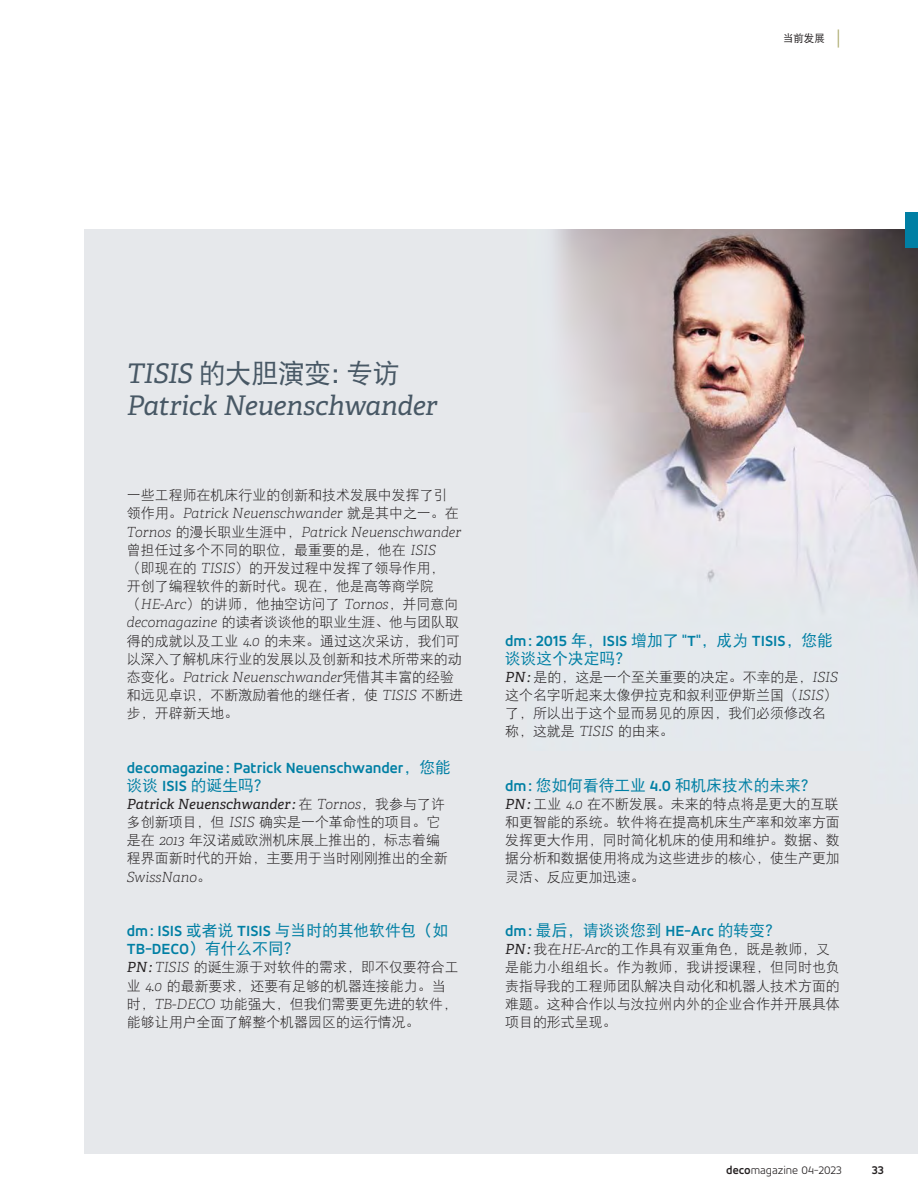
<style>
.page{position:relative;width:918px;height:1188px;background:#fff}
.page>*{position:absolute;margin:0;border:0;box-sizing:border-box;transform-origin:0 0}
.t1{font:italic 27px "Tornos Adelle";letter-spacing:-.01em;color:#485865}
.t2{font:27px "DFP Hei W5 G Bpc EUC H";letter-spacing:-.025em;color:#485865}
.t3{font:15.75px "DFP Hei W5 G Bpc EUC H";color:#007fa4}
.t4{font:700 15.75px "Tornos Accord Alt";color:#007fa4}
.t5{font:13.95px/18.1px "DFP Hei W3 G Bpc EUC H";color:#231f20}
.t6{font:italic 100 13.95px/18.1px "Adelle";color:#231f20}
.t7{font:italic 13.95px "Tornos Adelle";color:#231f20}
.t8{font:300 12px "Tornos Accord Alt";color:#231f20}
.t9{font:700 12px "Tornos Accord Alt";color:#231f20}
.t10{font:10.5px "DFP Hei W5 G Bpc EUC H";color:#231f20}
.s1{font-family:"DIN Pro";font-weight:300;font-size:21px;color:#aaa869}
.s2{font-family:"Tornos Adelle";font-style:italic}
.s3{font-family:"DFP Hei W3 G Bpc EUC H";font-weight:400;font-style:normal}
.s4{font-family:"Adelle";font-weight:100;font-style:italic}
.s5{font-family:"DFP Hei W5 G Bpc EUC H";font-weight:400}
.s6{font-family:"Tornos Accord Alt";font-weight:700}
.s7{font-family:"DFP Hei W3 G Bpc EUC H";font-style:normal}
.s8{font-family:"Adelle";font-weight:100}
.s9{font-weight:700}
</style>
<div class="page">
<div style="left:84px;top:230px;width:834px;height:924px;background:#e6e8eb"></div>
<img style="left:555px;top:230px;width:363px;height:376px">
<div style="left:905px;top:212px;width:13px;height:36px;background:#007fa4"></div>
<p class="t10" style="left:783px;top:34px;width:60px">当前发展 <span class="s1">|</span></p>
<h1 class="t2" style="left:127px;top:363px;width:275px"><span class="s2">TISIS</span> 的大胆演变：专访</h1>
<h1 class="t1" style="left:127px;top:392px;width:312px">Patrick Neuenschwander</h1>
<p class="t5" style="left:127px;top:488px;width:322px">一些工程师在机床行业的创新和技术发展中发挥了引</p>
<p class="t6" style="left:127px;top:506px;width:336px"><span class="s3">领作用。</span>Patrick Neuenschwander <span class="s3">就是其中之一。在<br></span>Tornos <span class="s3">的漫长职业生涯中，</span>Patrick Neuenschwander</p>
<p class="t5" style="left:127px;top:542px;width:336px">曾担任过多个不同的职位，最重要的是，他在 <span class="s4">ISIS<br></span>（即现在的 <span class="s4">TISIS</span>）的开发过程中发挥了领导作用，开创了编程软件的新时代。现在，他是高等商学院（<span class="s4">HE-Arc</span>）的讲师，他抽空访问了 <span class="s4">Tornos</span>，并同意向<span class="s4">decomagazine</span> 的读者谈谈他的职业生涯、他与团队取得的成就以及工业 <span class="s4">4.0</span> 的未来。通过这次采访，我们可以深入了解机床行业的发展以及创新和技术所带来的动</p>
<p class="t6" style="left:127px;top:669px;width:329px"><span class="s3">态变化。</span>Patrick Neuenschwander<span class="s3">凭借其丰富的经验</span></p>
<p class="t5" style="left:127px;top:688px;width:338px">和远见卓识，不断激励着他的继任者，使 <span class="s4">TISIS</span> 不断进步，开辟新天地。</p>
<p class="t4" style="left:127px;top:760px;width:326px">decomagazine : Patrick Neuenschwander<span class="s5">，您能</span></p>
<p class="t3" style="left:127px;top:779px;width:144px">谈谈 <span class="s6">ISIS</span> 的诞生吗？</p>
<p class="t7" style="left:127px;top:797px;width:320px">Patrick Neuenschwander : <span class="s7">在</span> <span class="s8">Tornos</span><span class="s7">，我参与了许</span></p>
<p class="t5" style="left:127px;top:815px;width:322px">多创新项目，但 <span class="s4">ISIS</span> 确实是一个革命性的项目。它是在 <span class="s4">2013</span> 年汉诺威欧洲机床展上推出的，标志着编程界面新时代的开始，主要用于当时刚刚推出的全新</p>
<p class="t6" style="left:127px;top:869px;width:86px">SwissNano<span class="s3">。</span></p>
<p class="t3" style="left:127px;top:924px;width:323px"><span class="s6">dm : ISIS</span> 或者说 <span class="s6">TISIS</span> 与当时的其他软件包（如</p>
<p class="t4" style="left:127px;top:942px;width:174px">TB-DECO<span class="s5">）有什么不同？</span></p>
<p class="t5" style="left:127px;top:960px;width:333px"><span class="s2">PN :</span> <span class="s4">TISIS</span> 的诞生源于对软件的需求，即不仅要符合工业 <span class="s4">4.0</span> 的最新要求，还要有足够的机器连接能力。当时，<span class="s4">TB-DECO</span> 功能强大，但我们需要更先进的软件，能够让用户全面了解整个机器园区的运行情况。</p>
<p class="t4" style="left:505px;top:633px;width:329px">dm : 2015 <span class="s5">年，</span>ISIS <span class="s5">增加了</span> "T"<span class="s5">，成为</span> TISIS<span class="s5">，您能</span></p>
<p class="t3" style="left:505px;top:652px;width:127px">谈谈这个决定吗？</p>
<p class="t5" style="left:505px;top:669px;width:334px"><span class="s2">PN :</span> 是的，这是一个至关重要的决定。不幸的是，<span class="s4">ISIS</span>这个名字听起来太像伊拉克和叙利亚伊斯兰国（<span class="s4">ISIS</span>）了，所以出于这个显而易见的原因，我们必须修改名称，这就是 <span class="s4">TISIS</span> 的由来。</p>
<p class="t3" style="left:505px;top:779px;width:313px"><span class="s6">dm :</span> 您如何看待工业 <span class="s6">4.0</span> 和机床技术的未来？</p>
<p class="t5" style="left:505px;top:797px;width:336px;text-align:justify"><span class="s2">PN :</span> 工业 <span class="s4">4.0</span> 在不断发展。未来的特点将是更大的互联和更智能的系统。软件将在提高机床生产率和效率方面发挥更大作用，同时简化机床的使用和维护。数据、数据分析和数据使用将成为这些进步的核心，使生产更加灵活、反应更加迅速。</p>
<p class="t3" style="left:505px;top:924px;width:277px"><span class="s6">dm :</span> 最后，请谈谈您到 <span class="s6">HE-Arc</span> 的转变？</p>
<p class="t5" style="left:505px;top:942px;width:336px"><span class="s2">PN :</span> 我在<span class="s4">HE-Arc</span>的工作具有双重角色，既是教师，又是能力小组组长。作为教师，我讲授课程，但同时也负责指导我的工程师团队解决自动化和机器人技术方面的难题。这种合作以与汝拉州内外的企业合作并开展具体项目的形式呈现。</p>
<p class="t8" style="left:726px;top:1166px;width:117px"><span class="s9">deco</span>magazine 04-2023</p>
<p class="t9" style="left:872px;top:1165px;width:14px">33</p>
</div>
